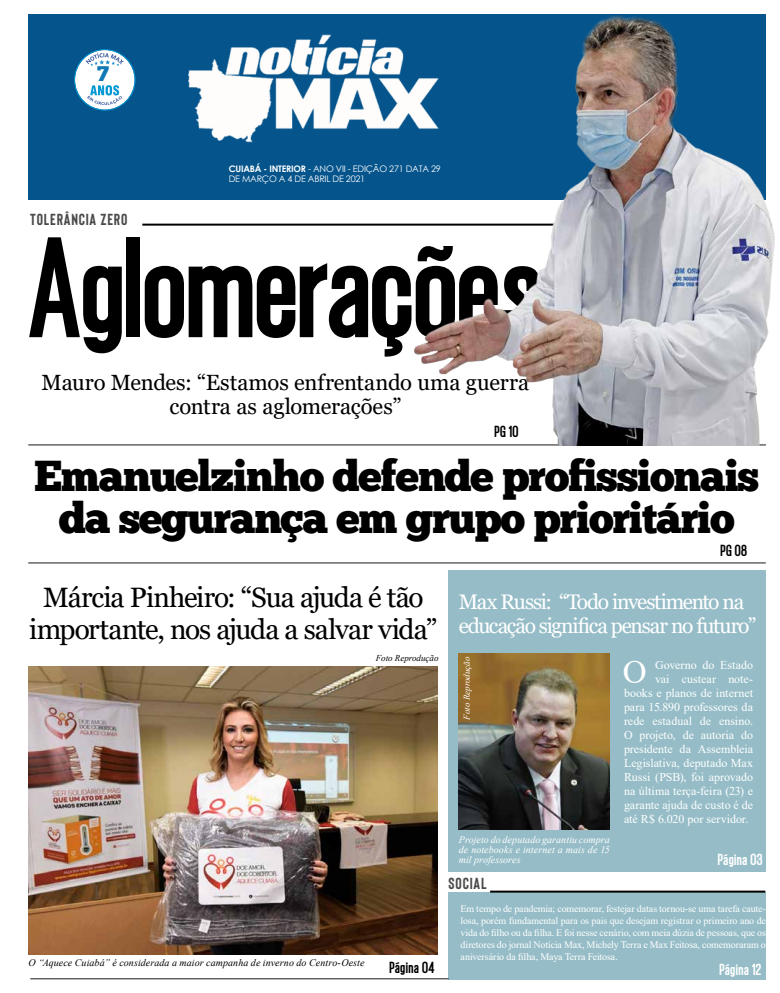
<style>
.page{position:relative;width:780px;height:993px;background:#fff}
.page>*{position:absolute;margin:0;border:0;box-sizing:border-box;transform-origin:0 0}
.t1{font:800 133px "Gatty";letter-spacing:-.015em;color:#000}
.t2{font:43px/42px "Chunk Five Ex";letter-spacing:-.03em;color:#000;text-align:center}
.t3{font:33.1px "Times New Roman";color:#fff}
.t4{font:28px/32px "Georgia";letter-spacing:-.04em;color:#000;text-align:center}
.t5{font:22px/24px "Georgia";letter-spacing:-.005em;color:#000;text-align:center}
.t6{font:21px/24px "Georgia";letter-spacing:-.055em;color:#fff}
.t7{font:21px "Chunk Five Ex";color:#0f78b5}
.t8{font:700 16px "Bison";letter-spacing:.05em;color:#4a4a4a}
.t9{font:800 15px "Gatty";letter-spacing:.025em;color:#fff}
.t10{font:800 15px "Gatty";letter-spacing:.025em;color:#000}
.t11{font:12px "Times New Roman";letter-spacing:-.005em;color:#fff}
.t12{font:10px/12px "Times New Roman";letter-spacing:-.01em;color:#fff;text-align:justify}
.t13{font:italic 10px/10px "Times New Roman";letter-spacing:.005em;color:#fff;text-align:justify}
.t14{font:italic 10px "Times New Roman";letter-spacing:.005em;color:#000}
.t15{font:9px/10.8px "Century Gothic";letter-spacing:-.025em;color:#fff}
.t16{font:italic 9px "Times New Roman";color:#fff}
.t17{font:italic 9px "Times New Roman";color:#000}
.s1{font-weight:700}
</style>
<div class="page">
<div style="left:448px;top:570px;width:318px;height:301px;background:#96bdc7"></div>
<div style="left:448px;top:891px;width:318px;height:87px;background:#96bdc7"></div>
<img style="left:459px;top:653px;width:150px;height:176px">
<div style="left:28px;top:14px;width:737px;height:186px;background:#05548c"></div>
<img style="left:188px;top:34px;width:209px;height:109px">
<svg style="left:74px;top:49px;width:61px;height:62px"></svg>
<hr style="left:28px;top:444px;width:737px;height:1px;background:#1b1714">
<hr style="left:28px;top:562px;width:737px;height:1px;background:#1b1714">
<hr style="left:30px;top:977px;width:418px;height:1px;background:#1b1714">
<hr style="left:142px;top:223px;width:623px;height:2px;background:#000">
<hr style="left:490px;top:890px;width:275px;height:2px;background:#000">
<img style="left:397px;top:14px;width:378px;height:431px">
<img style="left:28px;top:666px;width:409px;height:287px">
<h3 class="t7" style="left:97px;top:58px;width:13px">7</h3>
<h3 class="t8" style="left:30px;top:211px;width:98px">TOLERÂNCIA ZERO</h3>
<p class="t15" style="left:229px;top:163px;width:213px"><span class="s1">CUIABÁ - INTERIOR</span> - ANO VII - EDIÇÃO 271 DATA 29<br>DE MARÇO A 4 DE ABRIL DE 2021</p>
<h1 class="t1" style="left:27px;top:209px;width:518px">Aglomerações</h1>
<h3 class="t5" style="left:42px;top:371px;width:489px">Mauro Mendes: “Estamos enfrentando uma guerra contra as aglomerações”</h3>
<h3 class="t10" style="left:494px;top:423px;width:26px">PG 10</h3>
<h2 class="t2" style="left:34px;top:454px;width:726px">Emanuelzinho defende profissionais da segurança em grupo prioritário</h2>
<h3 class="t10" style="left:720px;top:541px;width:28px">PG 08</h3>
<h3 class="t4" style="left:29px;top:582px;width:409px">Márcia Pinheiro: “Sua ajuda é tão importante, nos ajuda a salvar vida”</h3>
<p class="t17" style="left:375px;top:651px;width:64px">Foto Reprodução</p>
<h3 class="t6" style="left:459px;top:590px;width:299px">Max Russi: “Todo investimento na educação significa pensar no futuro”</h3>
<h3 class="t3" style="left:622px;top:648px;width:25px">O</h3>
<p class="t11" style="left:655px;top:656px;width:99px">Governo do Estado</p>
<p class="t16" style="left:461px;top:719px;width:64px;rotate:-90deg">Foto Reprodução</p>
<p class="t11" style="left:655px;top:670px;width:99px">vai custear note-</p>
<p class="t11" style="left:624px;top:684px;width:130px">books e planos de internet</p>
<p class="t11" style="left:624px;top:698px;width:130px">para 15.890 professores da</p>
<p class="t11" style="left:624px;top:712px;width:130px">rede estadual de ensino.</p>
<p class="t11" style="left:624px;top:726px;width:130px">O projeto, de autoria do</p>
<p class="t11" style="left:624px;top:740px;width:130px">presidente da Assembleia</p>
<p class="t11" style="left:624px;top:754px;width:130px">Legislativa, deputado Max</p>
<p class="t11" style="left:624px;top:768px;width:130px">Russi (PSB), foi aprovado</p>
<p class="t11" style="left:624px;top:782px;width:130px">na última terça-feira (23) e</p>
<p class="t11" style="left:624px;top:796px;width:130px">garante ajuda de custo é de</p>
<p class="t11" style="left:624px;top:810px;width:126px">até R$ 6.020 por servidor.</p>
<p class="t14" style="left:29px;top:955px;width:337px">O “Aquece Cuiabá” é considerada a maior campanha de inverno do Centro-Oeste</p>
<h3 class="t10" style="left:389px;top:958px;width:46px">Página 04</h3>
<p class="t13" style="left:459px;top:834px;width:152px">Projeto do deputado garantiu compra de notebooks e internet a mais de 15 mil professores</p>
<p class="t12" style="left:460px;top:901px;width:307px">Em tempo de pandemia; comemorar, festejar datas tornou-se uma tarefa caute&shy;losa, porém fundamental para os pais que desejam registrar o primeiro ano de vida do filho ou da filha. E foi nesse cenário, com meia dúzia de pessoas, que os diretores do jornal Notícia Max, Michely Terra e Max Feitosa, comemoraram o aniversário da filha, Maya Terra Feitosa.</p>
<h3 class="t9" style="left:717px;top:850px;width:46px">Página 03</h3>
<h3 class="t8" style="left:448px;top:874px;width:39px">SOCIAL</h3>
<h3 class="t9" style="left:719px;top:960px;width:43px">Página 12</h3>
</div>
